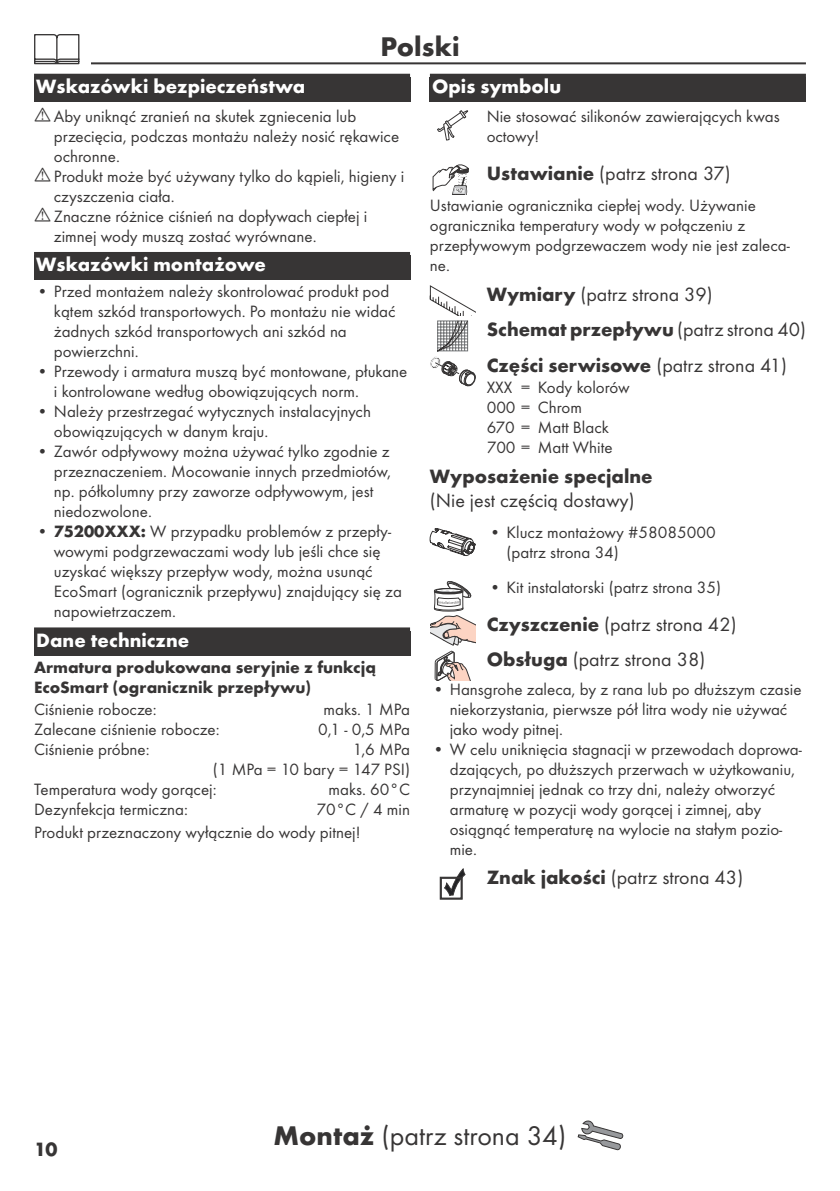
<style>
.page{position:relative;width:840px;height:1191px;background:#fff}
.page>*{position:absolute;margin:0;border:0;box-sizing:border-box;transform-origin:0 0}
.t1{font:28px "Futura TOT Boo";color:#373535}
.t2{font:700 28px "Futura TOT";color:#373535}
.t3{font:20px/35.4px "Futura TOT Boo";color:#373535}
.t4{font:700 20px/35.4px "Futura TOT";color:#373535}
.t5{font:700 20px "Futura TOT";color:#fff}
.t6{font:17px/20px "Futura TOT Boo";color:#373535}
.t7{font:700 17px/20px "Futura TOT";color:#373535}
.s1{font-family:"Futura TOT";font-weight:700}
.s2{font-family:"Futura TOT Boo";font-weight:400}
</style>
<div class="page">
<hr style="left:34px;top:62px;width:771px;height:2px;background:#373535">
<div style="left:23px;top:34px;width:68px;height:34px;background:#fff"></div>
<svg style="left:34px;top:34px;width:45px;height:30px"></svg>
<svg style="left:577px;top:1120px;width:45px;height:30px"></svg>
<div style="left:34px;top:74px;width:376px;height:28px;background:#373535"></div>
<div style="left:34px;top:252px;width:376px;height:28px;background:#373535"></div>
<div style="left:34px;top:627px;width:376px;height:28px;background:#373535"></div>
<div style="left:429px;top:74px;width:376px;height:28px;background:#373535"></div>
<svg style="left:437px;top:110px;width:31px;height:30px"></svg>
<svg style="left:432px;top:164px;width:36px;height:31px"></svg>
<svg style="left:429px;top:285px;width:46px;height:101px"></svg>
<svg style="left:429px;top:528px;width:46px;height:28px"></svg>
<svg style="left:430px;top:581px;width:45px;height:64px"></svg>
<svg style="left:434px;top:651px;width:36px;height:30px"></svg>
<svg style="left:440px;top:869px;width:25px;height:30px"></svg>
<h1 class="t2" style="left:380px;top:29px;width:81px">Polski</h1>
<p class="t5" style="left:36px;top:74px;width:270px">Wskazówki bezpieczeństwa</p>
<p class="t6" style="left:54px;top:106px;width:352px">Aby uniknąć zranień na skutek zgniecenia lub przecięcia, podczas montażu należy nosić rękawice ochronne.<br>Produkt może być używany tylko do kąpieli, higieny i czyszczenia ciała.<br>Znaczne różnice ciśnień na dopływach ciepłej i zimnej wody muszą zostać wyrównane.</p>
<p class="t5" style="left:36px;top:252px;width:231px">Wskazówki montażowe</p>
<p class="t6" style="left:54px;top:281px;width:343px;text-indent:-17px">• Przed montażem należy skontrolować produkt pod kątem szkód transportowych. Po montażu nie widać żadnych szkód transportowych ani szkód na powierzchni.</p>
<p class="t6" style="left:54px;top:361px;width:355px;text-indent:-17px">• Przewody i armatura muszą być montowane, płukane i kontrolowane według obowiązujących norm.</p>
<p class="t6" style="left:54px;top:401px;width:318px;text-indent:-17px">• Należy przestrzegać wytycznych instalacyjnych obowiązujących w danym kraju.</p>
<p class="t6" style="left:54px;top:441px;width:338px;text-indent:-17px">• Zawór odpływowy można używać tylko zgodnie z przeznaczeniem. Mocowanie innych przedmiotów, np. półkolumny przy zaworze odpływowym, jest niedozwolone.</p>
<p class="t6" style="left:54px;top:521px;width:349px;text-indent:-17px">• <span class="s1">75200XXX:</span> W przypadku problemów z przepły&shy;wowymi podgrzewaczami wody lub jeśli chce się uzyskać większy przepływ wody, można usunąć EcoSmart (ogranicznik przepływu) znajdujący się za napowietrzaczem.</p>
<p class="t5" style="left:36px;top:628px;width:154px">Dane techniczne</p>
<p class="t7" style="left:34px;top:656px;width:343px">Armatura produkowana seryjnie z funkcją<br>EcoSmart (ogranicznik przepływu)</p>
<p class="t6" style="left:34px;top:699px;width:124px">Ciśnienie robocze:</p>
<p class="t6" style="left:323px;top:699px;width:88px">maks. 1 MPa</p>
<p class="t6" style="left:34px;top:719px;width:187px">Zalecane ciśnienie robocze:</p>
<p class="t6" style="left:318px;top:719px;width:93px">0,1 - 0,5 MPa</p>
<p class="t6" style="left:34px;top:739px;width:117px">Ciśnienie próbne:</p>
<p class="t6" style="left:352px;top:739px;width:59px">1,6 MPa</p>
<p class="t6" style="left:213px;top:759px;width:198px">(1 MPa = 10 bary = 147 PSI)</p>
<p class="t6" style="left:34px;top:779px;width:184px">Temperatura wody gorącej:</p>
<p class="t6" style="left:328px;top:779px;width:83px">maks. 60°C</p>
<p class="t6" style="left:34px;top:799px;width:155px">Dezynfekcja termiczna:</p>
<p class="t6" style="left:34px;top:798px;width:377px;line-height:22.8px;text-indent:282px">70°C / 4 min<br>Produkt przeznaczony wyłącznie do wody pitnej!</p>
<p class="t5" style="left:432px;top:74px;width:130px">Opis symbolu</p>
<p class="t6" style="left:486px;top:106px;width:294px">Nie stosować silikonów zawierających kwas octowy!</p>
<p class="t3" style="left:486px;top:155px;width:245px"><span class="s1">Ustawianie</span> (patrz strona 37)</p>
<p class="t6" style="left:429px;top:195px;width:361px">Ustawianie ogranicznika ciepłej wody. Używanie ogranicznika temperatury wody w połączeniu z przepływowym podgrzewaczem wody nie jest zaleca&shy;ne.</p>
<p class="t3" style="left:486px;top:276px;width:227px"><span class="s1">Wymiary</span> (patrz strona 39)</p>
<p class="t4" style="left:486px;top:312px;width:320px">Schemat przepływu <span class="s2">(patrz strona 40)<br></span>Części serwisowe <span class="s2">(patrz strona 41)</span></p>
<p class="t6" style="left:486px;top:377px;width:144px">XXX = Kody kolorów<br>000 = Chrom<br>670 = Matt Black<br>700 = Matt White</p>
<p class="t4" style="left:429px;top:458px;width:224px">Wyposażenie specjalne</p>
<p class="t3" style="left:429px;top:482px;width:206px">(Nie jest częścią dostawy)</p>
<p class="t6" style="left:506px;top:522px;width:210px;text-indent:-17px">• Klucz montażowy #58085000 (patrz strona 34)</p>
<p class="t6" style="left:489px;top:577px;width:233px">• Kit instalatorski (patrz strona 35)</p>
<p class="t3" style="left:486px;top:606px;width:251px"><span class="s1">Czyszczenie</span> (patrz strona 42)<br><span class="s1">Obsługa</span> (patrz strona 38)</p>
<p class="t6" style="left:449px;top:679px;width:353px;text-indent:-17px">• Hansgrohe zaleca, by z rana lub po dłuższym czasie niekorzystania, pierwsze pół litra wody nie używać jako wody pitnej.</p>
<p class="t6" style="left:449px;top:739px;width:353px;text-indent:-17px">• W celu uniknięcia stagnacji w przewodach doprowa&shy;dzających, po dłuższych przerwach w użytkowaniu, przynajmniej jednak co trzy dni, należy otworzyć armaturę w pozycji wody gorącej i zimnej, aby osiągnąć temperaturę na wylocie na stałym pozio&shy;mie.</p>
<p class="t3" style="left:486px;top:860px;width:258px"><span class="s1">Znak jakości</span> (patrz strona 43)</p>
<p class="t4" style="left:34px;top:1131px;width:25px">10</p>
<h1 class="t1" style="left:273px;top:1119px;width:294px"><span class="s1">Montaż</span> (patrz strona 34)</h1>
</div>
